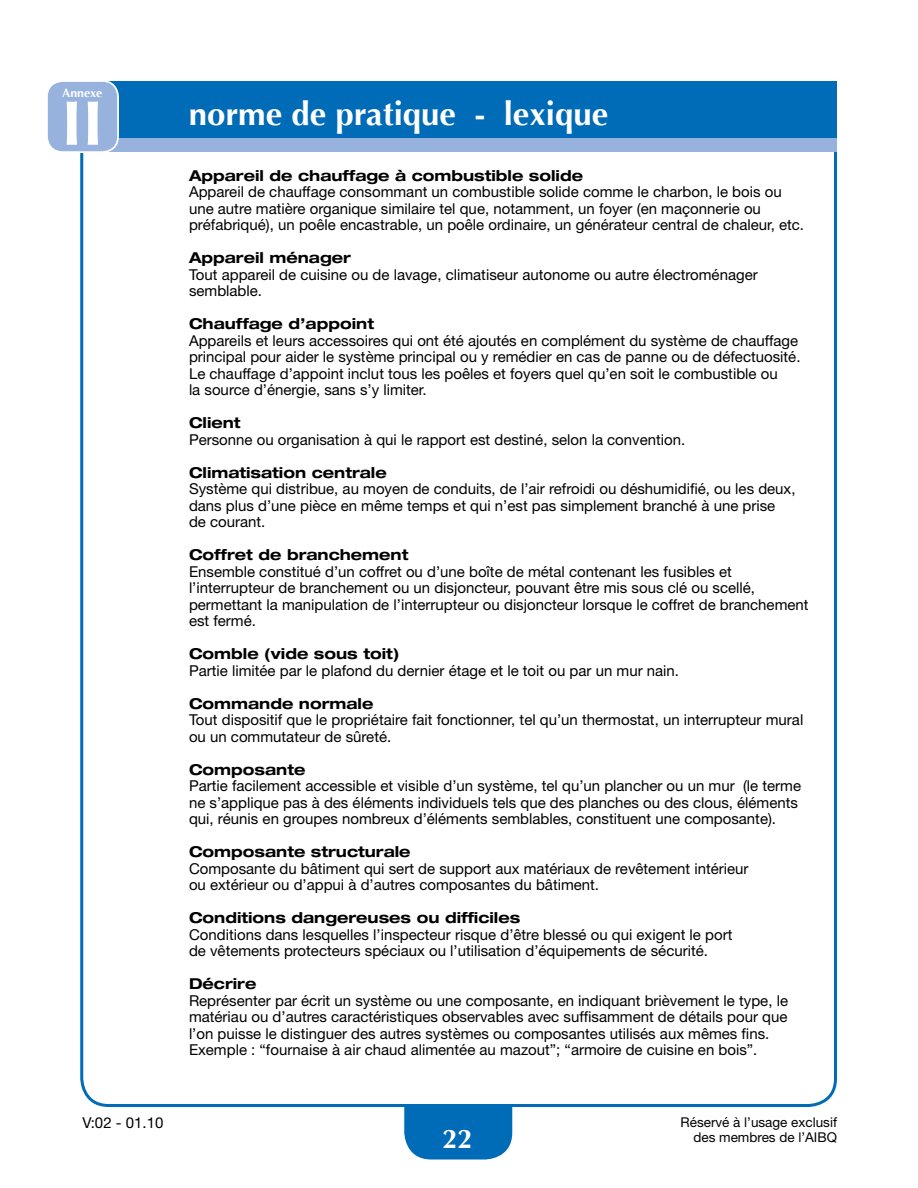
<style>
.page{position:relative;width:918px;height:1188px;background:#fff}
.page>*{position:absolute;margin:0;border:0;box-sizing:border-box;transform-origin:0 0}
.t1{font:700 63.15px "Optima";color:#fff}
.t2{font:700 33px "Optima";color:#fff}
.t3{font:700 27px "Optima";color:#fff}
.t4{font:15px/16.5px "Helvetica Neue";color:#000}
.t5{font:700 expanded 15px "Helvetica Neue";color:#000}
.t6{font:13.5px/15px "Helvetica Neue";color:#000;text-align:right}
.t7{font:700 12.3px "Optima";color:#fff}
</style>
<div class="page">
<div style="left:404px;top:1073px;width:108px;height:87px;background:#006bb6;border-radius:27px"></div>
<div style="left:399px;top:1071px;width:118px;height:35px;background:#fff"></div>
<div style="left:81px;top:118px;width:756px;height:34px;background:#96b2dd"></div>
<div style="left:81px;top:81px;width:756px;height:57px;background:#006bb6"></div>
<div style="left:47px;top:81px;width:71px;height:71px;background:#96b2dd;border-radius:16px"></div>
<div style="left:46px;top:80px;width:73px;height:73px;border:2px solid #fff;border-radius:16px"></div>
<p class="t7" style="left:62px;top:86px;width:42px">Annexe</p>
<h1 class="t1" style="left:61px;top:87px;width:44px">II</h1>
<h2 class="t2" style="left:189px;top:94px;width:421px">norme de pratique - lexique</h2>
<p class="t4" style="left:82px;top:1114px;width:83px">V:02 - 01.10</p>
<p class="t5" style="left:189px;top:166px;width:396px">Appareil de chauffage à combustible solide</p>
<p class="t4" style="left:189px;top:184px;width:617px">Appareil de chauffage consommant un combustible solide comme le charbon, le bois ou une autre matière organique similaire tel que, notamment, un foyer (en maçonnerie ou préfabriqué), un poêle encastrable, un poêle ordinaire, un générateur central de chaleur, etc.</p>
<p class="t5" style="left:189px;top:249px;width:163px">Appareil ménager</p>
<p class="t4" style="left:189px;top:266px;width:570px">Tout appareil de cuisine ou de lavage, climatiseur autonome ou autre électroménager semblable.</p>
<p class="t5" style="left:189px;top:315px;width:186px">Chauffage d’appoint</p>
<p class="t4" style="left:189px;top:332px;width:613px">Appareils et leurs accessoires qui ont été ajoutés en complément du système de chauffage principal pour aider le système principal ou y remédier en cas de panne ou de défectuosité.<br>Le chauffage d’appoint inclut tous les poêles et foyers quel qu’en soit le combustible ou<br>la source d’énergie, sans s’y limiter.</p>
<p class="t5" style="left:189px;top:414px;width:53px">Client</p>
<p class="t4" style="left:189px;top:431px;width:498px">Personne ou organisation à qui le rapport est destiné, selon la convention.</p>
<p class="t5" style="left:189px;top:463px;width:199px">Climatisation centrale</p>
<p class="t4" style="left:189px;top:481px;width:608px">Système qui distribue, au moyen de conduits, de l’air refroidi ou déshumidifié, ou les deux, dans plus d’une pièce en même temps et qui n’est pas simplement branché à une prise de courant.</p>
<p class="t5" style="left:189px;top:546px;width:221px">Coffret de branchement</p>
<p class="t4" style="left:189px;top:563px;width:621px">Ensemble constitué d’un coffret ou d’une boîte de métal contenant les fusibles et l’interrupteur de branchement ou un disjoncteur, pouvant être mis sous clé ou scellé, permettant la manipulation de l’interrupteur ou disjoncteur lorsque le coffret de branchement est fermé.</p>
<p class="t5" style="left:189px;top:645px;width:212px">Comble (vide sous toit)</p>
<p class="t4" style="left:189px;top:662px;width:492px">Partie limitée par le plafond du dernier étage et le toit ou par un mur nain.</p>
<p class="t5" style="left:189px;top:694px;width:186px">Commande normale</p>
<p class="t4" style="left:189px;top:712px;width:616px">Tout dispositif que le propriétaire fait fonctionner, tel qu’un thermostat, un interrupteur mural ou un commutateur de sûreté.</p>
<p class="t5" style="left:189px;top:760px;width:118px">Composante</p>
<p class="t4" style="left:189px;top:778px;width:614px">Partie facilement accessible et visible d’un système, tel qu’un plancher ou un mur (le terme ne s’applique pas à des éléments individuels tels que des planches ou des clous, éléments qui, réunis en groupes nombreux d’éléments semblables, constituent une composante).</p>
<p class="t5" style="left:189px;top:843px;width:223px">Composante structurale</p>
<p class="t4" style="left:189px;top:860px;width:561px">Composante du bâtiment qui sert de support aux matériaux de revêtement intérieur ou extérieur ou d’appui à d’autres composantes du bâtiment.</p>
<p class="t5" style="left:189px;top:909px;width:333px">Conditions dangereuses ou difficiles</p>
<p class="t4" style="left:189px;top:926px;width:545px">Conditions dans lesquelles l’inspecteur risque d’être blessé ou qui exigent le port de vêtements protecteurs spéciaux ou l’utilisation d’équipements de sécurité.</p>
<p class="t5" style="left:189px;top:975px;width:69px">Décrire</p>
<p class="t4" style="left:189px;top:992px;width:601px">Représenter par écrit un système ou une composante, en indiquant brièvement le type, le matériau ou d’autres caractéristiques observables avec suffisamment de détails pour que l’on puisse le distinguer des autres systèmes ou composantes utilisés aux mêmes fins.<br>Exemple : “fournaise à air chaud alimentée au mazout”; “armoire de cuisine en bois”.</p>
<h3 class="t3" style="left:443px;top:1123px;width:32px">22</h3>
<p class="t6" style="left:681px;top:1114px;width:158px">Réservé à l’usage exclusif des membres de l’AIBQ</p>
</div>
